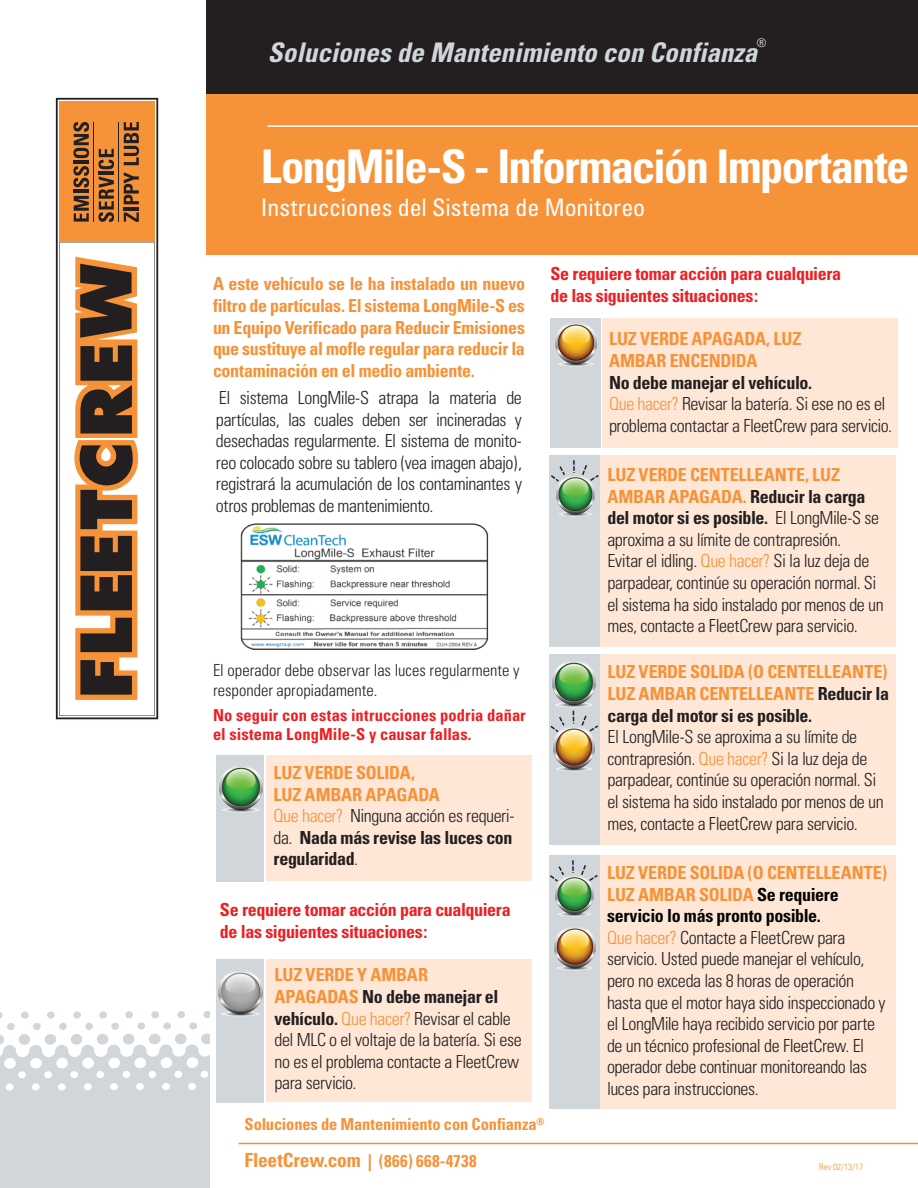
<style>
.page{position:relative;width:918px;height:1188px;background:#fff}
.page>*{position:absolute;margin:0;border:0;box-sizing:border-box;transform-origin:0 0}
.t1{font:700 condensed 46.5px "Univers";letter-spacing:-.035em;color:#fff}
.t2{font:italic 700 condensed 27px "Univers";color:#d0d6da}
.t3{font:condensed 24px "Univers";letter-spacing:-.005em;color:#fff}
.t4{font:700 condensed 19.5px "Univers";letter-spacing:-.01em;color:#f69238}
.t5{font:300 condensed 18px/21.6px "Univers";letter-spacing:-.02em;color:#231f20}
.t6{font:700 condensed 18px/21.6px "Univers";letter-spacing:-.02em;color:#f69238;text-align:justify}
.t7{font:700 condensed 18px/21.6px "Univers";letter-spacing:-.02em;color:#ee1f23}
.t8{font:700 condensed 18px/21.6px "Univers";letter-spacing:-.02em;color:#231f20}
.t9{font:700 condensed 17.1px "Univers";letter-spacing:.025em;color:#f69238}
.t10{font:700 condensed 16.5px/19.8px "Univers";letter-spacing:.005em;color:#ee1f23}
.t11{font:300 condensed 16.5px/19.8px "Univers";color:#231f20}
.t12{font:700 condensed 16.5px "Univers";letter-spacing:-.01em;color:#f69238}
.t13{font:condensed 12px "Univers";color:#d0d6da}
.t14{font:300 condensed 9px "Univers";color:#f69238}
.t15{font:700 condensed 1.5px "Univers";color:#fff}
.s1{font-weight:700;color:#fff}
.s2{color:#f69238}
.s3{font-weight:300;color:#f69238}
.s4{font-weight:300}
.s5{font-weight:700;color:#f69238}
.s6{font-weight:700}
.s7{color:#231f20}
.s8{font-weight:700;color:#040503}
</style>
<div class="page">
<div style="left:201px;top:0;width:717px;height:254px;background:#f69238"></div>
<div style="left:206px;top:0;width:712px;height:93px;background:#231f20"></div>
<div style="left:0;top:0;width:205px;height:1188px;background:#fff"></div>
<hr style="left:267px;top:125px;width:651px;height:2px;background:#fff">
<svg style="left:0;top:1011px;width:210px;height:177px"></svg>
<svg style="left:56px;top:98px;width:102px;height:621px;fill:#231f20"></svg>
<svg style="left:58px;top:100px;width:98px;height:617px"></svg>
<svg style="left:59px;top:242px;width:96px;height:474px"></svg>
<div style="left:60px;top:101px;width:95px;height:141px;background:#f69238"></div>
<svg style="left:74px;top:196px;width:15px;height:26px"></svg>
<hr style="left:74px;top:190px;width:15px;height:3px;background:#231f20">
<svg style="left:73px;top:166px;width:16px;height:22px"></svg>
<hr style="left:74px;top:161px;width:15px;height:3px;background:#231f20">
<svg style="left:73px;top:122px;width:16px;height:36px"></svg>
<svg style="left:98px;top:176px;width:16px;height:46px"></svg>
<hr style="left:99px;top:172px;width:15px;height:3px;background:#231f20">
<svg style="left:98px;top:149px;width:16px;height:20px"></svg>
<svg style="left:124px;top:212px;width:15px;height:10px"></svg>
<hr style="left:124px;top:207px;width:15px;height:3px;background:#231f20">
<svg style="left:124px;top:172px;width:15px;height:32px"></svg>
<svg style="left:124px;top:122px;width:15px;height:43px"></svg>
<hr style="left:93px;top:122px;width:1px;height:100px;background:#231f20">
<hr style="left:118px;top:122px;width:1px;height:100px;background:#231f20">
<svg style="left:74px;top:257px;width:64px;height:443px"></svg>
<div style="left:550px;top:318px;width:51px;height:130px;background:#d0d6da"></div>
<div style="left:602px;top:318px;width:296px;height:130px;background:#fee7d7"></div>
<div style="left:549px;top:456px;width:51px;height:191px;background:#d0d6da"></div>
<div style="left:600px;top:456px;width:296px;height:191px;background:#fee7d7"></div>
<div style="left:549px;top:655px;width:51px;height:190px;background:#d0d6da"></div>
<div style="left:600px;top:655px;width:296px;height:190px;background:#fee7d7"></div>
<div style="left:549px;top:855px;width:51px;height:254px;background:#d0d6da"></div>
<div style="left:600px;top:855px;width:296px;height:254px;background:#fee7d7"></div>
<img style="left:555px;top:323px;width:42px;height:44px">
<img style="left:553px;top:727px;width:42px;height:44px">
<img style="left:554px;top:927px;width:42px;height:44px">
<img style="left:556px;top:476px;width:39px;height:40px">
<svg style="left:551px;top:466px;width:15px;height:17px"></svg>
<svg style="left:581px;top:465px;width:18px;height:17px"></svg>
<svg style="left:573px;top:460px;width:2px;height:13px"></svg>
<img style="left:555px;top:876px;width:39px;height:40px">
<svg style="left:550px;top:866px;width:15px;height:17px"></svg>
<svg style="left:580px;top:865px;width:18px;height:17px"></svg>
<svg style="left:572px;top:860px;width:2px;height:13px"></svg>
<svg style="left:550px;top:717px;width:16px;height:17px"></svg>
<svg style="left:580px;top:715px;width:19px;height:18px"></svg>
<svg style="left:573px;top:711px;width:1px;height:13px"></svg>
<hr style="left:239px;top:1143px;width:679px;height:1px;background:#f69238">
<div style="left:216px;top:756px;width:48px;height:126px;background:#d0d6da"></div>
<div style="left:266px;top:756px;width:266px;height:125px;background:#fee7d7"></div>
<div style="left:216px;top:959px;width:48px;height:144px;background:#d0d6da"></div>
<div style="left:266px;top:959px;width:266px;height:143px;background:#fee7d7"></div>
<img style="left:219px;top:766px;width:44px;height:46px">
<img style="left:552px;top:661px;width:44px;height:46px">
<img style="left:240px;top:523px;width:249px;height:127px">
<img style="left:218px;top:971px;width:45px;height:46px">
<h2 class="t2" style="left:268px;top:36px;width:491px">Soluciones de Mantenimiento con Confianza</h2>
<p class="t13" style="left:757px;top:35px;width:11px">®</p>
<h1 class="t1" style="left:261px;top:138px;width:650px">LongMile-S - Información Importante</h1>
<h3 class="t3" style="left:261px;top:192px;width:386px">Instrucciones del Sistema de Monitoreo</h3>
<p class="t6" style="left:213px;top:273px;width:314px">A este vehículo se le ha instalado un nuevo filtro de partículas. El sistema LongMile-S es un Equipo Verificado para Reducir Emisiones que sustituye al mofle regular para reducir la contaminación en el medio ambiente.</p>
<p class="t5" style="left:211px;top:387px;width:313px"><span class="s1">..</span>El sistema LongMile-S atrapa la materia de</p>
<p class="t15" style="left:219px;top:403px;width:2px">.</p>
<p class="t5" style="left:216px;top:408px;width:308px;text-align:justify">partículas, las cuales deben ser incineradas y desechadas regularmente. El sistema de monito&shy;reo colocado sobre su tablero (vea imagen abajo), registrará la acumulación de los contaminantes y otros problemas de mantenimiento.</p>
<p class="t11" style="left:213px;top:661px;width:308px">El operador debe observar las luces regularmente y responder apropiadamente.</p>
<p class="t10" style="left:213px;top:705px;width:314px">No seguir con estas intrucciones podria dañar el sistema LongMile-S y causar fallas.</p>
<p class="t8" style="left:274px;top:762px;width:242px"><span class="s2">LUZ VERDE SOLIDA,<br>LUZ AMBAR APAGADA<br></span><span class="s3">Que hacer?</span> <span class="s4">Ninguna acción es requeri&shy;da.</span> Nada más revise las luces con regularidad<span class="s4">.</span></p>
<p class="t7" style="left:220px;top:899px;width:292px">Se requiere tomar acción para cualquiera de las siguientes situaciones:</p>
<p class="t5" style="left:274px;top:964px;width:249px"><span class="s5">LUZ VERDE Y AMBAR<br>APAGADAS</span> <span class="s6">No debe manejar el vehículo.</span> <span class="s2">Que hacer?</span> Revisar el cable del MLC o el voltaje de la batería. Si ese no es el problema contacte a FleetCrew para servicio.</p>
<p class="t7" style="left:550px;top:263px;width:292px">Se requiere tomar acción para cualquiera de las siguientes situaciones:</p>
<p class="t6" style="left:609px;top:328px;width:194px">LUZ VERDE APAGADA, LUZ<br>AMBAR ENCENDIDA</p>
<p class="t5" style="left:609px;top:372px;width:285px"><span class="s6">No debe manejar el vehículo.<br></span><span class="s2">Que hacer?</span> Revisar la batería. Si ese no es el problema contactar a FleetCrew para servicio.</p>
<p class="t5" style="left:608px;top:464px;width:278px"><span class="s5">LUZ VERDE CENTELLEANTE, LUZ AMBAR APAGADA.</span> <span class="s6">Reducir la carga del motor si es posible.</span> El LongMile-S se aproxima a su límite de contrapresión.<br>Evitar el idling. <span class="s2">Que hacer?</span> Si la luz deja de parpadear, continúe su operación normal. Si el sistema ha sido instalado por menos de un mes, contacte a FleetCrew para servicio.</p>
<p class="t6" style="left:608px;top:661px;width:283px">LUZ VERDE SOLIDA (O CENTELLEANTE)<br>LUZ AMBAR CENTELLEANTE <span class="s7">Reducir la carga del motor si es posible.</span></p>
<p class="t5" style="left:608px;top:726px;width:278px">El LongMile-S se aproxima a su límite de contrapresión. <span class="s2">Que hacer?</span> Si la luz deja de parpadear, continúe su operación normal. Si el sistema ha sido instalado por menos de un mes, contacte a FleetCrew para servicio.</p>
<p class="t5" style="left:607px;top:862px;width:282px"><span class="s5">LUZ VERDE SOLIDA (O CENTELLEANTE)<br>LUZ AMBAR SOLIDA</span> <span class="s8">Se requiere servicio lo más pronto posible.<br></span><span class="s2">Que hacer?</span> Contacte a FleetCrew para servicio. Usted puede manejar el vehículo, pero no exceda las 8 horas de operación hasta que el motor haya sido inspeccionado y el LongMile haya recibido servicio por parte de un técnico profesional de FleetCrew. El operador debe continuar monitoreando las luces para instrucciones.</p>
<p class="t12" style="left:245px;top:1114px;width:302px">Soluciones de Mantenimiento con Confianza<sup>®</sup></p>
<p class="t4" style="left:245px;top:1148px;width:118px">FleetCrew.com</p>
<p class="t14" style="left:819px;top:1161px;width:45px">Rev 02/13/17</p>
<p class="t9" style="left:368px;top:1151px;width:110px">| (866) 668-4738</p>
</div>
